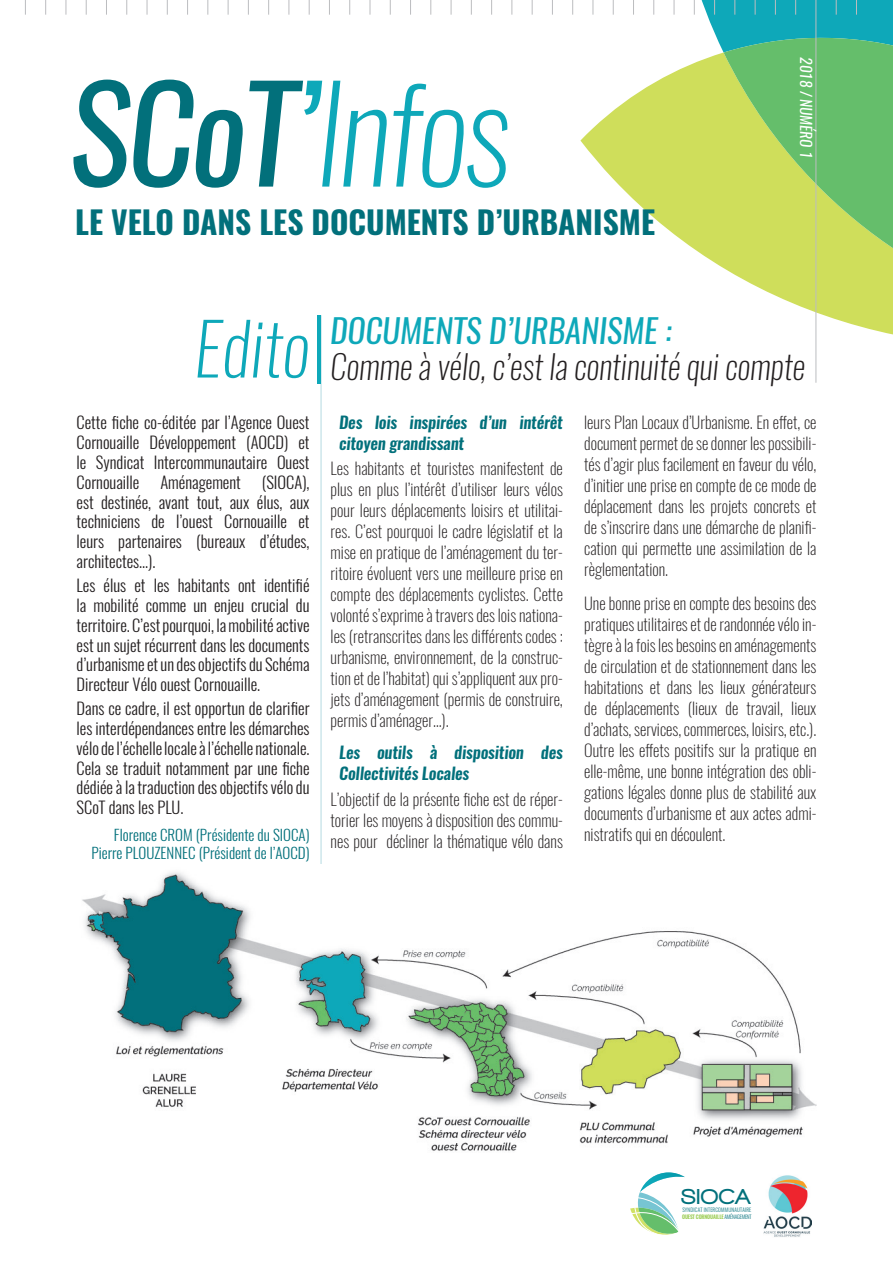
<style>
.page{position:relative;width:893px;height:1263px;background:#fff}
.page>*{position:absolute;margin:0;border:0;box-sizing:border-box;transform-origin:0 0}
.t1{font:italic 200 130.8px "Oswald";color:#0ea8b9}
.t2{font:italic 200 33px/36px "Oswald";color:#231f20}
.t3{font:italic 33px "Oswald";color:#0ea8b9}
.t4{font:700 31.5px "Oswald";color:#02707b}
.t5{font:900 22.05px "Walkway";letter-spacing:.05em;color:#02707b}
.t6{font:200 16.5px/21px "Oswald";color:#231f20;text-align:justify}
.t7{font:300 16.5px/19.8px "Oswald";color:#231f20;text-align:justify}
.t8{font:italic 600 16.5px/21px "Oswald";letter-spacing:-.01em;color:#02707b}
.t9{font:300 15px/18px "Oswald";color:#02707b;text-align:right}
.t10{font:italic 15px "Oswald";color:#fff}
.t11{font:300 5.55px/6.3px "Oswald";letter-spacing:.03em;color:#02707b;scale:.96 1}
.s1{font-weight:400;color:#02707b}
.s2{font-weight:400}
.s3{font-weight:400;color:#0ea8b9}
.s4{font-size:71.25px;color:#0ea8b9}
.s5{font-weight:600;color:#9bcc53}
</style>
<div class="page">
<svg style="left:580px;top:64px;width:313px;height:311px"></svg>
<svg style="left:692px;top:0;width:201px;height:331px"></svg>
<svg style="left:724px;top:16px;width:169px;height:317px;background:#99cf76"></svg>
<svg style="left:25px;top:0;width:1px;height:15px"></svg>
<svg style="left:45px;top:0;width:1px;height:15px"></svg>
<svg style="left:66px;top:0;width:1px;height:15px"></svg>
<svg style="left:86px;top:0;width:1px;height:15px"></svg>
<svg style="left:106px;top:0;width:1px;height:15px"></svg>
<svg style="left:126px;top:0;width:1px;height:15px"></svg>
<svg style="left:147px;top:0;width:1px;height:15px"></svg>
<svg style="left:167px;top:0;width:1px;height:15px"></svg>
<svg style="left:187px;top:0;width:1px;height:15px"></svg>
<svg style="left:207px;top:0;width:1px;height:15px"></svg>
<svg style="left:228px;top:0;width:1px;height:15px"></svg>
<svg style="left:248px;top:0;width:1px;height:15px"></svg>
<svg style="left:268px;top:0;width:1px;height:15px"></svg>
<svg style="left:289px;top:0;width:1px;height:15px"></svg>
<svg style="left:309px;top:0;width:1px;height:15px"></svg>
<svg style="left:329px;top:0;width:1px;height:15px"></svg>
<svg style="left:349px;top:0;width:1px;height:15px"></svg>
<svg style="left:370px;top:0;width:1px;height:15px"></svg>
<svg style="left:390px;top:0;width:1px;height:15px"></svg>
<svg style="left:410px;top:0;width:1px;height:15px"></svg>
<svg style="left:430px;top:0;width:1px;height:15px"></svg>
<svg style="left:451px;top:0;width:1px;height:15px"></svg>
<svg style="left:471px;top:0;width:1px;height:15px"></svg>
<svg style="left:491px;top:0;width:1px;height:15px"></svg>
<svg style="left:511px;top:0;width:1px;height:15px"></svg>
<svg style="left:532px;top:0;width:1px;height:15px"></svg>
<svg style="left:552px;top:0;width:1px;height:15px"></svg>
<svg style="left:572px;top:0;width:1px;height:15px"></svg>
<svg style="left:593px;top:0;width:1px;height:15px"></svg>
<svg style="left:613px;top:0;width:1px;height:15px"></svg>
<svg style="left:633px;top:0;width:1px;height:15px"></svg>
<svg style="left:653px;top:0;width:1px;height:15px"></svg>
<svg style="left:674px;top:0;width:1px;height:15px"></svg>
<svg style="left:694px;top:0;width:1px;height:15px"></svg>
<svg style="left:714px;top:0;width:1px;height:15px"></svg>
<svg style="left:734px;top:0;width:1px;height:15px"></svg>
<svg style="left:755px;top:0;width:1px;height:15px"></svg>
<svg style="left:775px;top:0;width:1px;height:15px"></svg>
<svg style="left:795px;top:0;width:1px;height:15px"></svg>
<hr style="left:815px;top:0;width:1px;height:383px;background:#bcbdc0">
<svg style="left:836px;top:0;width:1px;height:15px"></svg>
<svg style="left:856px;top:0;width:1px;height:15px"></svg>
<hr style="left:321px;top:315px;width:1px;height:819px;background:#b4dae2">
<hr style="left:318px;top:315px;width:3px;height:68px;background:#0ea8b9">
<svg style="left:630px;top:1172px;width:55px;height:63px"></svg>
<img style="left:763px;top:1175px;width:48px;height:62px">
<img style="left:82px;top:865px;width:734px;height:286px">
<h1 class="t1" style="left:68px;top:44px;width:443px"><span class="s1">SCOT</span><span class="s2">’</span>Infos</h1>
<h3 class="t4" style="left:75px;top:201px;width:581px">LE VELO DANS LES DOCUMENTS D’URBAN ISME</h3>
<p class="t10" style="left:816px;top:57px;width:102px;rotate:90deg">2018 / NUMÉRO 1</p>
<h2 class="t3" style="left:330px;top:308px;width:295px">DOCUMENTS D’URBANISME</h2>
<h2 class="t2" style="left:194px;top:312px;width:613px;text-indent:471px"><span class="s3">:<br></span><span class="s4">Edito</span> Comme à vélo, c’est la continuité qui compte</h2>
<p class="t7" style="left:77px;top:413px;width:235px">Cette fiche co-éditée par l’Agence Ouest Cornouaille Développement (AOCD) et le Syndicat Intercommunautaire Ouest Cornouaille</p>
<p class="t7" style="left:160px;top:472px;width:82px">Aménagement</p>
<p class="t7" style="left:77px;top:472px;width:235px;text-indent:185px">(SIOCA), est destinée, avant tout, aux élus, aux techniciens de l’ouest Cornouaille et leurs partenaires (bureaux d’études, architectes...).</p>
<p class="t7" style="left:77px;top:575px;width:235px">Les élus et les habitants ont identifié la mobilité comme un enjeu crucial du territoire. C’est pourquoi, la mobilité active est un sujet récurrent dans les documents d’urbanisme et un des objectifs du Schéma Directeur Vélo ouest Cornouaille.</p>
<p class="t7" style="left:77px;top:699px;width:235px">Dans ce cadre, il est opportun de clarifier les interdépendances entre les démarches vélo de l’échelle locale à l’échelle nationale.<br>Cela se traduit notamment par une fiche dédiée à la traduction des objectifs vélo du SCoT dans les PLU.</p>
<p class="t9" style="left:91px;top:826px;width:220px">Florence CROM (Présidente du SIOCA)<br>Pierre PLOUZENNEC (Président de l’AOCD)</p>
<p class="t8" style="left:339px;top:412px;width:225px">Des lois inspirées d’un intérêt citoyen grandissant</p>
<p class="t6" style="left:331px;top:458px;width:234px">Les habitants et touristes manifestent de plus en plus l’intérêt d’utiliser leurs vélos pour leurs déplacements loisirs et utilitai&shy;res. C’est pourquoi le cadre législatif et la mise en pratique de l’aménagement du ter&shy;ritoire évoluent vers une meilleure prise en compte des déplacements cyclistes. Cette volonté s’exprime à travers des lois nationa&shy;les (retranscrites dans les différents codes : urbanisme, environnement, de la construc&shy;tion et de l’habitat) qui s’appliquent aux pro&shy;jets d’aménagement (permis de construire, permis d’aménager…).</p>
<p class="t8" style="left:339px;top:742px;width:225px">Les outils à disposition des<br>Collectivités Locales</p>
<p class="t6" style="left:331px;top:788px;width:234px">L’objectif de la présente fiche est de réper&shy;torier les moyens à disposition des commu&shy;nes pour décliner la thématique vélo dans</p>
<p class="t6" style="left:584px;top:412px;width:234px">leurs Plan Locaux d’Urbanisme. En effet, ce document permet de se donner les possibili&shy;tés d’agir plus facilement en faveur du vélo, d’initier une prise en compte de ce mode de déplacement dans les projets concrets et de s’inscrire dans une démarche de planifi&shy;cation qui permette une assimilation de la règlementation.</p>
<p class="t6" style="left:584px;top:592px;width:234px">Une bonne prise en compte des besoins des pratiques utilitaires et de randonnée vélo in&shy;tègre à la fois les besoins en aménagements de circulation et de stationnement dans les habitations et dans les lieux générateurs de déplacements (lieux de travail, lieux d’achats, services, commerces, loisirs, etc.).<br>Outre les effets positifs sur la pratique en elle-même, une bonne intégration des obli&shy;gations légales donne plus de stabilité aux documents d’urbanisme et aux actes admi&shy;nistratifs qui en découlent.</p>
<h3 class="t5" style="left:682px;top:1185px;width:70px">SIOCA</h3>
<p class="t11" style="left:682px;top:1207px;width:74px">SYNDICAT INTERCOMMUNAUTAIRE<br><span class="s5">OUEST CORNOUAILLE</span> AMÉNAGEMENT</p>
</div>
